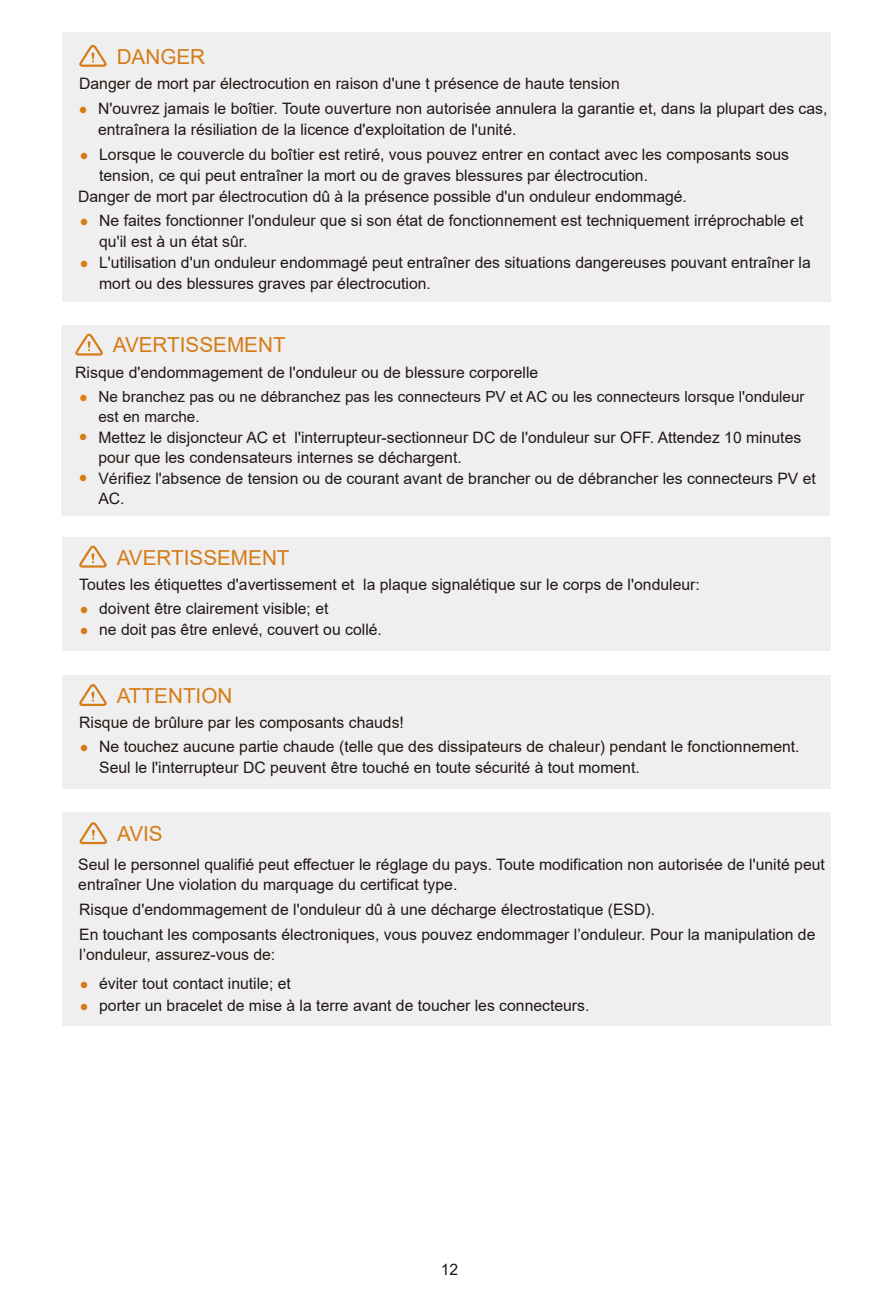
<style>
.page{position:relative;width:893px;height:1295px;background:#fff}
.page>*{position:absolute;margin:0;border:0;box-sizing:border-box;transform-origin:0 0}
.t1{font:21.82px "Wingdings";color:#d57c17}
.t2{font:21.82px "Wingdings";color:#d77b17}
.t3{font:21.82px "Wingdings";color:#e37d12}
.t4{font:20.7px "Arial";color:#d57c17}
.t5{font:20.7px "Arial";color:#d77b17}
.t6{font:15.75px/20.5px "Arial";color:#221815}
.t7{font:15.3px/20.5px "Arial";color:#221815}
.s1{color:#d57c17}
</style>
<div class="page">
<div style="left:63px;top:33px;width:768px;height:269px;background:#efefef"></div>
<svg style="left:79px;top:45px;width:28px;height:22px"></svg>
<div style="left:63px;top:537px;width:768px;height:113px;background:#efefef"></div>
<svg style="left:79px;top:545px;width:28px;height:23px"></svg>
<div style="left:63px;top:675px;width:768px;height:114px;background:#efefef"></div>
<svg style="left:79px;top:684px;width:28px;height:22px"></svg>
<div style="left:63px;top:812px;width:768px;height:213px;background:#efefef"></div>
<svg style="left:79px;top:822px;width:29px;height:23px"></svg>
<div style="left:61px;top:325px;width:768px;height:191px;background:#efefef"></div>
<svg style="left:75px;top:333px;width:28px;height:23px"></svg>
<h2 class="t4" style="left:117px;top:42px;width:90px">DANGER</h2>
<p class="t6" style="left:79px;top:73px;width:542px">Danger de mort par électrocution en raison d'une t présence de haute tension</p>
<h1 class="t2" style="left:78px;top:99px;width:12px">•</h1>
<h1 class="t1" style="left:79px;top:144px;width:12px">•</h1>
<p class="t6" style="left:98px;top:98px;width:731px">N'ouvrez jamais le boîtier. Toute ouverture non autorisée annulera la garantie et, dans la plupart des cas, entraînera la résiliation de la licence d'exploitation de l'unité.</p>
<p class="t6" style="left:99px;top:144px;width:691px">Lorsque le couvercle du boîtier est retiré, vous pouvez entrer en contact avec les composants sous tension, ce qui peut entraîner la mort ou de graves blessures par électrocution.</p>
<p class="t6" style="left:78px;top:187px;width:610px">Danger de mort par électrocution dû à la présence possible d'un onduleur endommagé.</p>
<h1 class="t1" style="left:79px;top:211px;width:12px">•</h1>
<h1 class="t1" style="left:79px;top:253px;width:12px">•</h1>
<p class="t6" style="left:99px;top:210px;width:706px">Ne faites fonctionner l'onduleur que si son état de fonctionnement est techniquement irréprochable et qu'il est à un état sûr.</p>
<p class="t6" style="left:99px;top:252px;width:713px">L'utilisation d'un onduleur endommagé peut entraîner des situations dangereuses pouvant entraîner la mort ou des blessures graves par électrocution.</p>
<h2 class="t5" style="left:113px;top:331px;width:174px">AVERTISSEMENT</h2>
<p class="t6" style="left:75px;top:362px;width:464px">Risque d'endommagement de l'onduleur ou de blessure corporelle</p>
<p class="t7" style="left:98px;top:386px;width:708px">Ne branchez pas ou ne débranchez pas les connecteurs PV et AC ou les connecteurs lorsque l'onduleur est en marche.</p>
<p class="t6" style="left:98px;top:427px;width:719px">Mettez le disjoncteur AC et l'interrupteur-sectionneur DC de l'onduleur sur OFF. Attendez 10 minutes pour que les condensateurs internes se déchargent.<br>Vérifiez l'absence de tension ou de courant avant de brancher ou de débrancher les connecteurs PV et AC.</p>
<h1 class="t3" style="left:78px;top:386px;width:12px">•</h1>
<h2 class="t4" style="left:117px;top:543px;width:174px">AVERTISSEMENT</h2>
<p class="t6" style="left:79px;top:574px;width:622px">Toutes les étiquettes d'avertissement et la plaque signalétique sur le corps de l'onduleur:</p>
<p class="t6" style="left:79px;top:598px;width:251px"><span class="s1">•</span> doivent être clairement visible; et</p>
<p class="t6" style="left:79px;top:619px;width:304px"><span class="s1">•</span> ne doit pas être enlevé, couvert ou collé.</p>
<h2 class="t4" style="left:117px;top:681px;width:117px">ATTENTION</h2>
<p class="t6" style="left:99px;top:710px;width:702px;line-height:24.3px;text-indent:-20px">Risque de brûlure par les composants chauds!<br>Ne touchez aucune partie chaude (telle que des dissipateurs de chaleur) pendant le fonctionnement.</p>
<p class="t6" style="left:99px;top:757px;width:542px">Seul le l'interrupteur DC peuvent être touché en toute sécurité à tout moment.</p>
<h1 class="t1" style="left:79px;top:737px;width:12px">•</h1>
<h2 class="t4" style="left:117px;top:819px;width:47px">AVIS</h2>
<p class="t6" style="left:78px;top:853px;width:748px">Seul le personnel qualifié peut effectuer le réglage du pays. Toute modification non autorisée de l'unité peut entraîner Une violation du marquage du certificat type.</p>
<p class="t6" style="left:79px;top:897px;width:738px;line-height:24.5px">Risque d'endommagement de l'onduleur dû à une décharge électrostatique (ESD).<br>En touchant les composants électroniques, vous pouvez endommager l’onduleur. Pour la manipulation de</p>
<p class="t6" style="left:79px;top:944px;width:198px">l’onduleur, assurez-vous de:</p>
<p class="t6" style="left:79px;top:973px;width:213px"><span class="s1">•</span> éviter tout contact inutile; et</p>
<p class="t6" style="left:79px;top:995px;width:512px"><span class="s1">•</span> porter un bracelet de mise à la terre avant de toucher les connecteurs.</p>
<p class="t6" style="left:441px;top:1259px;width:19px">12</p>
</div>
